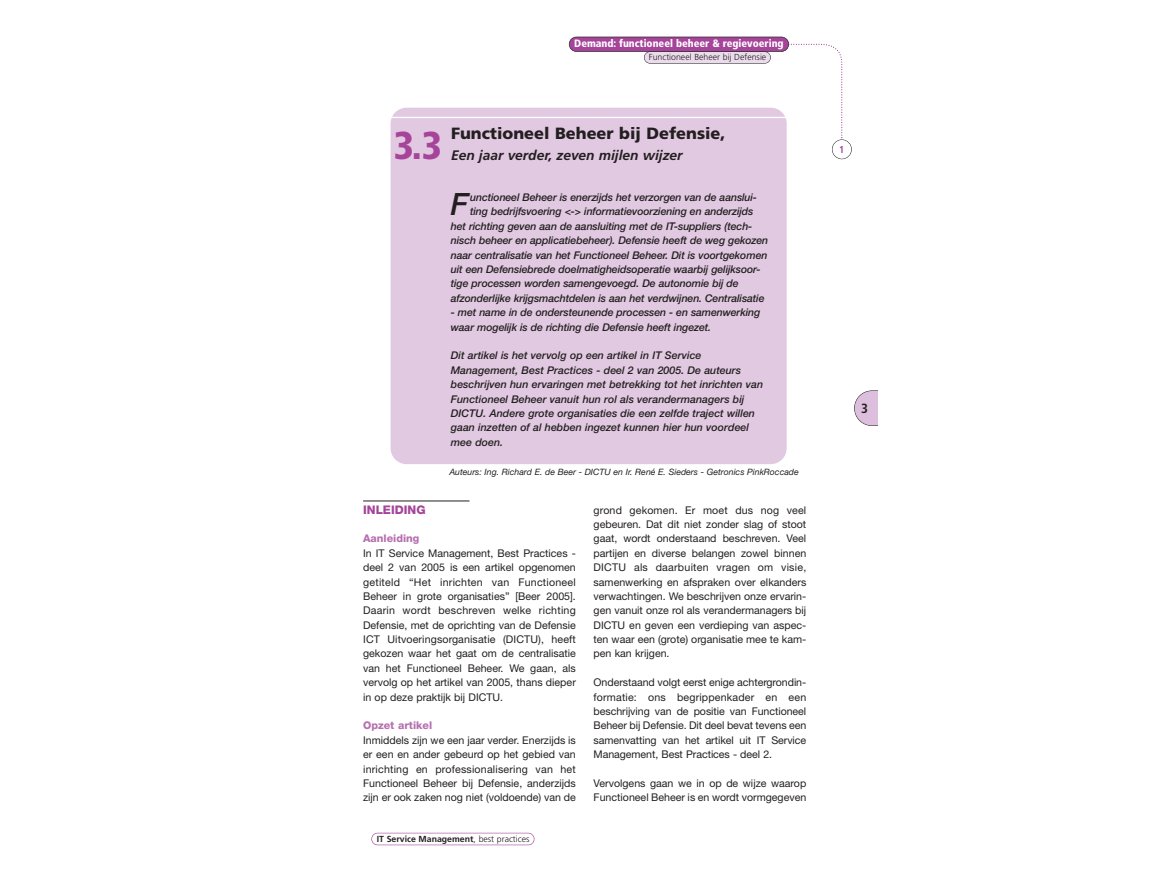
<style>
.page{position:relative;width:1170px;height:869px;background:#fff}
.page>*{position:absolute;margin:0;border:0;box-sizing:border-box;transform-origin:0 0}
.t1{font:900 condensed 38.75px "Frutiger";color:#a54499}
.t2{font:italic 500 30.75px "Helvetica Neue";color:#231f20}
.t3{font:900 16.25px "Frutiger";color:#231f20}
.t4{font:italic 700 13.75px "Frutiger";color:#231f20}
.t5{font:700 condensed 13.25px "Frutiger";color:#231f20}
.t6{font:800 11.88px "Helvetica Neue";color:#a54499}
.t7{font:10.62px/14.4px "Helvetica Neue";color:#231f20;text-align:justify}
.t8{font:italic 500 10.62px/14.4px "Helvetica Neue";letter-spacing:-.01em;color:#231f20}
.t9{font:900 condensed 10.62px "Frutiger";color:#fff}
.t10{font:800 10.62px "Helvetica Neue";color:#b670af}
.t11{font:700 condensed 10px "Frutiger";color:#a54499}
.t12{font:italic 8.75px "Helvetica Neue";color:#231f20}
.t13{font:700 8.75px "Frutiger";color:#231f20}
.t14{font:300 8.75px "Frutiger";color:#231f20}
.s1{font-weight:300}
</style>
<div class="page">
<div style="left:831px;top:139px;width:20px;height:20px;border:1px solid #231f20;border-radius:50%"></div>
<svg style="left:788px;top:43px;width:55px;height:95px"></svg>
<div style="left:644px;top:52px;width:126px;height:11px;background:#ebdcec;border-radius:6px"></div>
<div style="left:644px;top:51px;width:126px;height:12px;border:1px solid #231f20;border-radius:6px"></div>
<div style="left:371px;top:832px;width:163px;height:12px;border:1px solid #a54499;border-radius:6px"></div>
<div style="left:569px;top:37px;width:219px;height:14px;background:#a54499;border-radius:7px"></div>
<div style="left:569px;top:37px;width:220px;height:15px;border:1px solid #231f20;border-radius:8px"></div>
<svg style="left:854px;top:390px;width:23px;height:36px"></svg>
<div style="left:390px;top:108px;width:396px;height:356px;background:#e1c9e1;border-radius:16px"></div>
<hr style="left:375px;top:117px;width:427px;height:1px;background:#fff">
<hr style="left:363px;top:500px;width:106px;height:1px;background:#231f20">
<p class="t9" style="left:574px;top:39px;width:211px">Demand: functioneel beheer &amp; regievoering</p>
<p class="t14" style="left:648px;top:54px;width:119px">Functioneel Beheer bij Defensie</p>
<h1 class="t1" style="left:394px;top:130px;width:49px">3.3</h1>
<h3 class="t3" style="left:451px;top:127px;width:276px">Functioneel Beheer bij Defensie,</h3>
<p class="t4" style="left:451px;top:149px;width:233px">Een jaar verder, zeven mijlen wijzer</p>
<h2 class="t2" style="left:451px;top:193px;width:20px">F</h2>
<p class="t8" style="left:470px;top:191px;width:288px">unctioneel Beheer is enerzijds het verzorgen van de aanslui-</p>
<p class="t8" style="left:470px;top:205px;width:285px">ting bedrijfsvoering &lt;-&gt; informatievoorziening en anderzijds</p>
<p class="t8" style="left:451px;top:220px;width:303px">het richting geven aan de aansluiting met de IT-suppliers (tech-</p>
<p class="t8" style="left:451px;top:234px;width:319px">nisch beheer en applicatiebeheer). Defensie heeft de weg gekozen</p>
<p class="t8" style="left:451px;top:248px;width:318px">naar centralisatie van het Functioneel Beheer. Dit is voortgekomen</p>
<p class="t8" style="left:451px;top:263px;width:311px">uit een Defensiebrede doelmatigheidsoperatie waarbij gelijksoor-</p>
<p class="t8" style="left:451px;top:277px;width:289px">tige processen worden samengevoegd. De autonomie bij de</p>
<p class="t8" style="left:451px;top:292px;width:315px">afzonderlijke krijgsmachtdelen is aan het verdwijnen. Centralisatie</p>
<p class="t8" style="left:451px;top:306px;width:311px">- met name in de ondersteunende processen - en samenwerking waar mogelijk is de richting die Defensie heeft ingezet.</p>
<p class="t8" style="left:451px;top:349px;width:314px">Dit artikel is het vervolg op een artikel in IT Service Management, Best Practices - deel 2 van 2005. De auteurs beschrijven hun ervaringen met betrekking tot het inrichten van Functioneel Beheer vanuit hun rol als verandermanagers bij DICTU. Andere grote organisaties die een zelfde traject willen gaan inzetten of al hebben ingezet kunnen hier hun voordeel mee doen.</p>
<p class="t12" style="left:449px;top:468px;width:351px">Auteurs: Ing. Richard E. de Beer - DICTU en Ir. René E. Sieders - Getronics PinkRoccade</p>
<p class="t6" style="left:363px;top:505px;width:64px">INLEIDING</p>
<p class="t10" style="left:363px;top:534px;width:58px">Aanleiding</p>
<p class="t7" style="left:363px;top:546px;width:214px">In IT Service Management, Best Practices - deel 2 van 2005 is een artikel opgenomen getiteld “Het inrichten van Functioneel Beheer in grote organisaties” [Beer 2005].<br>Daarin wordt beschreven welke richting Defensie, met de oprichting van de Defensie ICT Uitvoeringsorganisatie (DICTU), heeft gekozen waar het gaat om de centralisatie van het Functioneel Beheer. We gaan, als vervolg op het artikel van 2005, thans dieper in op deze praktijk bij DICTU.</p>
<p class="t10" style="left:363px;top:721px;width:70px">Opzet artikel</p>
<p class="t7" style="left:363px;top:733px;width:214px">Inmiddels zijn we een jaar verder. Enerzijds is er een en ander gebeurd op het gebied van inrichting en professionalisering van het Functioneel Beheer bij Defensie, anderzijds zijn er ook zaken nog niet (voldoende) van de</p>
<p class="t13" style="left:377px;top:835px;width:154px">IT Service Management<span class="s1">, best practices</span></p>
<p class="t7" style="left:593px;top:503px;width:214px">grond gekomen. Er moet dus nog veel gebeuren. Dat dit niet zonder slag of stoot gaat, wordt onderstaand beschreven. Veel partijen en diverse belangen zowel binnen DICTU als daarbuiten vragen om visie, samenwerking en afspraken over elkanders verwachtingen. We beschrijven onze ervarin&shy;gen vanuit onze rol als verandermanagers bij DICTU en geven een verdieping van aspec&shy;ten waar een (grote) organisatie mee te kam&shy;pen kan krijgen.</p>
<p class="t7" style="left:593px;top:676px;width:214px">Onderstaand volgt eerst enige achtergrondin&shy;formatie: ons begrippenkader en een beschrijving van de positie van Functioneel Beheer bij Defensie. Dit deel bevat tevens een samenvatting van het artikel uit IT Service Management, Best Practices - deel 2.</p>
<p class="t7" style="left:593px;top:776px;width:214px">Vervolgens gaan we in op de wijze waarop<br>Functioneel Beheer is en wordt vormgegeven</p>
<p class="t11" style="left:839px;top:145px;width:7px">1</p>
<p class="t5" style="left:861px;top:402px;width:8px">3</p>
</div>
